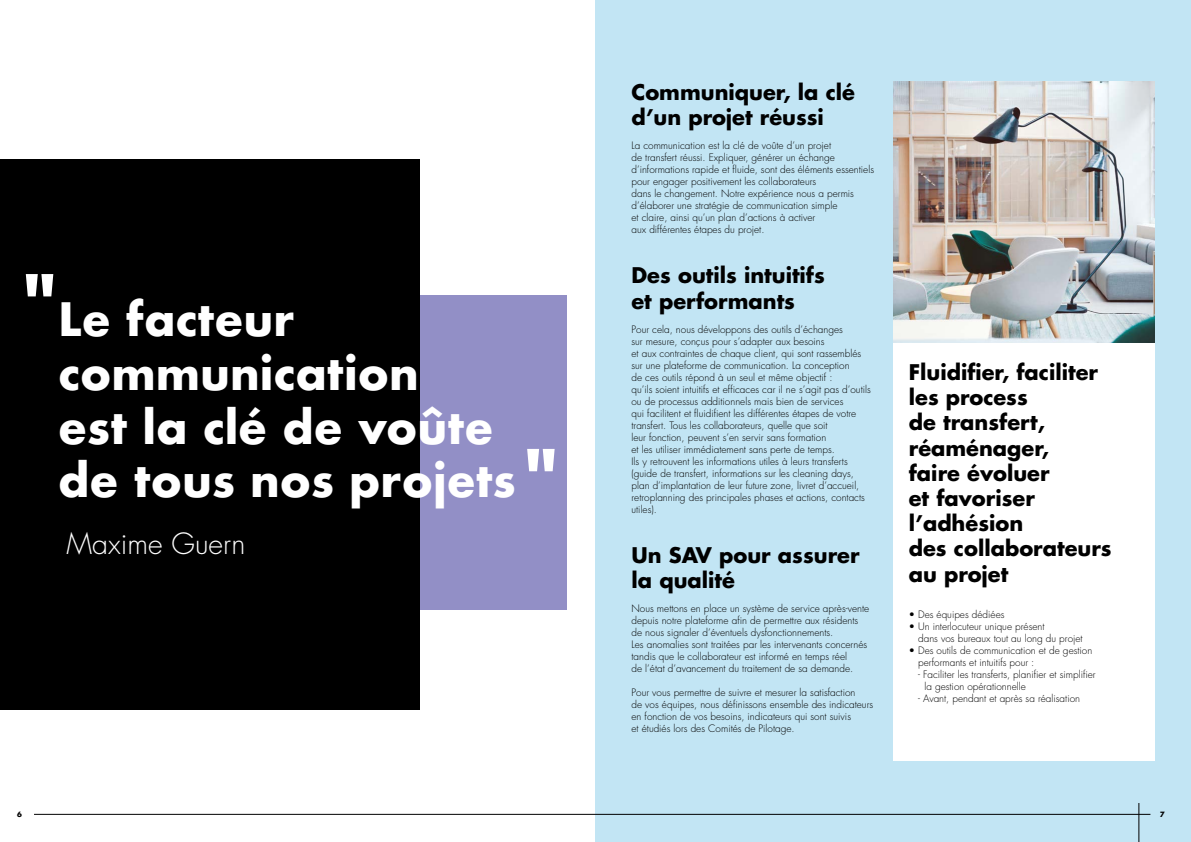
<style>
.page{position:relative;width:1191px;height:842px;background:#fff}
.page>*{position:absolute;margin:0;border:0;box-sizing:border-box;transform-origin:0 0}
.t1{font:700 73.9px "Futura";color:#fff}
.t2{font:700 44.8px/53.7px "Futura";color:#fff}
.t3{font:300 28.5px "Futura Std";color:#fff}
.t4{font:700 21px/25.2px "Futura Std";color:#000}
.t5{font:300 10px/12px "Futura Std";color:#000}
.t6{font:700 8px "Futura PT";color:#000}
</style>
<div class="page">
<div style="left:595px;top:0;width:596px;height:842px;background:#c2e5f4"></div>
<div style="left:357px;top:295px;width:209px;height:314px;background:#928fc6"></div>
<div style="left:0;top:159px;width:420px;height:550px;background:#000"></div>
<img style="left:893px;top:81px;width:262px;height:262px">
<div style="left:893px;top:343px;width:262px;height:418px;background:#fff"></div>
<hr style="left:1138px;top:803px;width:1px;height:39px;background:#000">
<hr style="left:34px;top:814px;width:1116px;height:1px;background:#000">
<h1 class="t1" style="left:22px;top:248px;width:36px">"</h1>
<h2 class="t2" style="left:58px;top:292px;width:459px">Le facteur communication<br>est la clé de voûte de tous nos projets</h2>
<h3 class="t3" style="left:67px;top:526px;width:180px">Maxime Guern</h3>
<h1 class="t1" style="left:524px;top:423px;width:36px">"</h1>
<p class="t6" style="left:17px;top:809px;width:6px">6</p>
<h3 class="t4" style="left:631px;top:79px;width:225px">Communiquer, la clé d’un projet réussi</h3>
<p class="t5" style="left:631px;top:140px;width:244px">La communication est la clé de voûte d’un projet<br>de transfert réussi. Expliquer, générer un échange d’informations rapide et fluide, sont des éléments essentiels pour engager positivement les collaborateurs<br>dans le changement. Notre expérience nous a permis d’élaborer une stratégie de communication simple<br>et claire, ainsi qu’un plan d’actions à activer<br>aux différentes étapes du projet.</p>
<h3 class="t4" style="left:631px;top:263px;width:195px">Des outils intuitifs et performants</h3>
<p class="t5" style="left:631px;top:323px;width:241px">Pour cela, nous développons des outils d’échanges<br>sur mesure, conçus pour s’adapter aux besoins<br>et aux contraintes de chaque client, qui sont rassemblés sur une plateforme de communication. La conception<br>de ces outils répond à un seul et même objectif :<br>qu’ils soient intuitifs et efficaces car il ne s’agit pas d’outils ou de processus additionnels mais bien de services<br>qui facilitent et fluidifient les différentes étapes de votre transfert. Tous les collaborateurs, quelle que soit<br>leur fonction, peuvent s’en servir sans formation<br>et les utiliser immédiatement sans perte de temps.<br>Ils y retrouvent les informations utiles à leurs transferts (guide de transfert, informations sur les cleaning days, plan d’implantation de leur future zone, livret d’accueil, retroplanning des principales phases et actions, contacts utiles).</p>
<h3 class="t4" style="left:631px;top:542px;width:229px">Un SAV pour assurer la qualité</h3>
<p class="t5" style="left:631px;top:603px;width:239px">Nous mettons en place un système de service après-vente depuis notre plateforme afin de permettre aux résidents de nous signaler d’éventuels dysfonctionnements.<br>Les anomalies sont traitées par les intervenants concernés tandis que le collaborateur est informé en temps réel<br>de l’état d’avancement du traitement de sa demande.</p>
<p class="t5" style="left:631px;top:687px;width:243px">Pour vous permettre de suivre et mesurer la satisfaction<br>de vos équipes, nous définissons ensemble des indicateurs en fonction de vos besoins, indicateurs qui sont suivis<br>et étudiés lors des Comités de Pilotage.</p>
<h3 class="t4" style="left:909px;top:359px;width:204px">Fluidifier, faciliter les process<br>de transfert, réaménager,<br>faire évoluer<br>et favoriser l’adhésion<br>des collaborateurs au projet</h3>
<p class="t5" style="left:909px;top:608px;width:97px">• Des équipes dédiées</p>
<p class="t5" style="left:918px;top:620px;width:166px;text-indent:-9px">• Un interlocuteur unique présent<br>dans vos bureaux tout au long du projet</p>
<p class="t5" style="left:918px;top:644px;width:176px;text-indent:-9px">• Des outils de communication et de gestion performants et intuitifs pour :</p>
<p class="t5" style="left:924px;top:668px;width:173px;text-indent:-6px">- Faciliter les transferts, planifier et simplifier la gestion opérationnelle</p>
<p class="t5" style="left:918px;top:692px;width:163px">- Avant, pendant et après sa réalisation</p>
<p class="t6" style="left:1159px;top:809px;width:6px">7</p>
</div>
